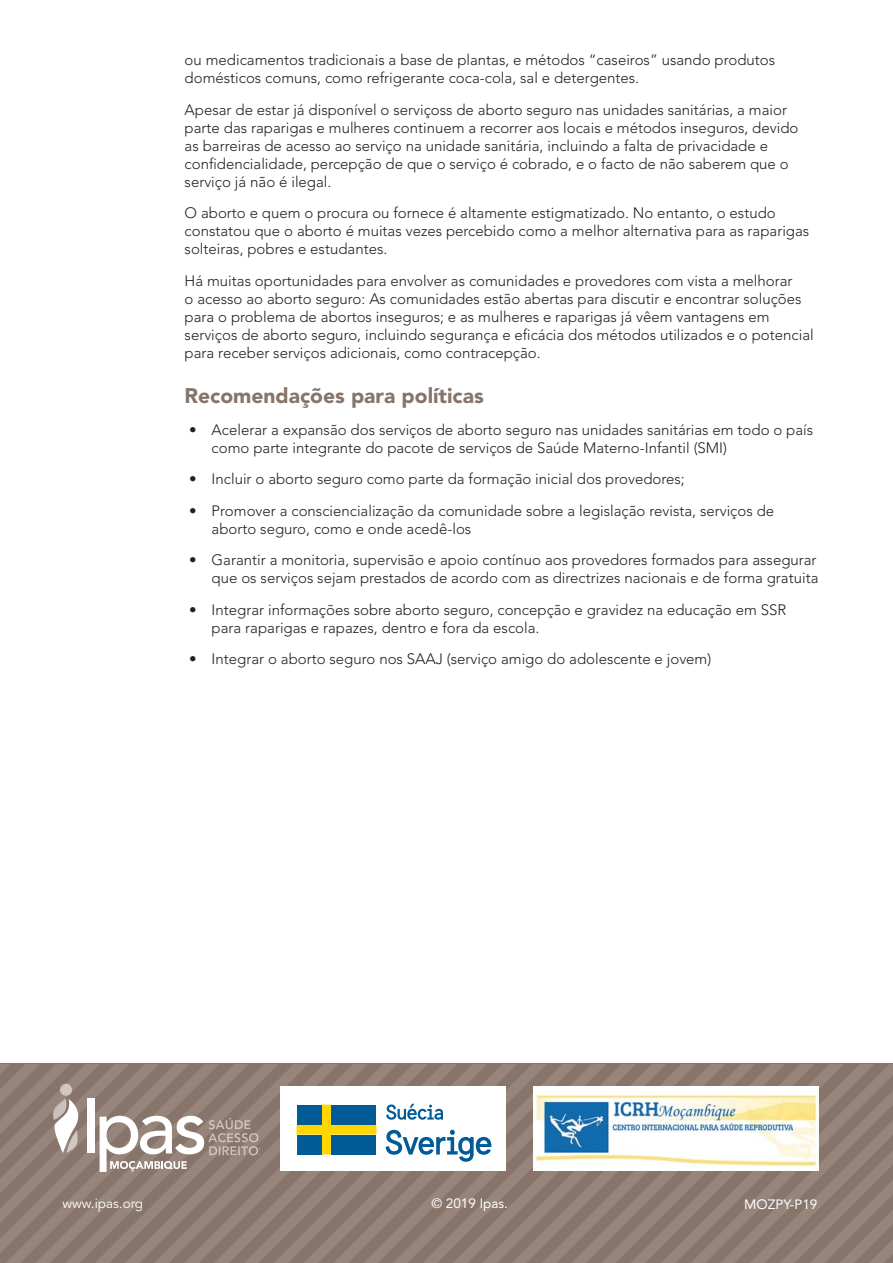
<style>
.page{position:relative;width:893px;height:1263px;background:#fff}
.page>*{position:absolute;margin:0;border:0;box-sizing:border-box;transform-origin:0 0}
.t1{font:900 21px "Avenir LT Std";color:#87746a}
.t2{font:300 15px/18px "Avenir LT Std";color:#231f20}
.t3{font:13.5px "Avenir LT Std";color:#fff}
.t4{font:13.5px "Avenir LT Std";color:#fff}
</style>
<div class="page">
<svg style="left:260px;top:1064px;width:15px;height:199px;background:#8e7c72"></svg>
<svg style="left:275px;top:1064px;width:15px;height:199px;background:#8e7c72"></svg>
<svg style="left:290px;top:1064px;width:15px;height:199px;background:#8e7c72"></svg>
<svg style="left:305px;top:1064px;width:15px;height:199px;background:#8e7c72"></svg>
<svg style="left:320px;top:1064px;width:15px;height:199px;background:#8e7c72"></svg>
<svg style="left:335px;top:1064px;width:15px;height:199px;background:#8e7c72"></svg>
<svg style="left:350px;top:1064px;width:15px;height:199px;background:#8e7c72"></svg>
<svg style="left:365px;top:1064px;width:14px;height:199px;background:#8e7c72"></svg>
<svg style="left:379px;top:1064px;width:15px;height:199px;background:#8e7c72"></svg>
<svg style="left:394px;top:1064px;width:15px;height:199px;background:#8e7c72"></svg>
<svg style="left:409px;top:1064px;width:15px;height:199px;background:#8e7c72"></svg>
<svg style="left:424px;top:1064px;width:15px;height:199px;background:#8e7c72"></svg>
<svg style="left:439px;top:1064px;width:15px;height:199px;background:#8e7c72"></svg>
<svg style="left:454px;top:1064px;width:15px;height:199px;background:#8e7c72"></svg>
<svg style="left:469px;top:1064px;width:15px;height:199px;background:#8e7c72"></svg>
<svg style="left:484px;top:1064px;width:14px;height:199px;background:#8e7c72"></svg>
<svg style="left:498px;top:1064px;width:15px;height:199px;background:#8e7c72"></svg>
<svg style="left:513px;top:1064px;width:15px;height:199px;background:#8e7c72"></svg>
<svg style="left:528px;top:1064px;width:15px;height:199px;background:#8f7d73"></svg>
<svg style="left:543px;top:1064px;width:15px;height:199px;background:#907e74"></svg>
<svg style="left:558px;top:1064px;width:15px;height:199px;background:#907e74"></svg>
<svg style="left:573px;top:1064px;width:15px;height:199px;background:#907e74"></svg>
<svg style="left:588px;top:1064px;width:14px;height:199px;background:#907e74"></svg>
<svg style="left:602px;top:1064px;width:15px;height:199px;background:#907e74"></svg>
<svg style="left:617px;top:1064px;width:15px;height:199px;background:#907e74"></svg>
<svg style="left:632px;top:1064px;width:15px;height:199px;background:#907e74"></svg>
<svg style="left:647px;top:1064px;width:15px;height:199px;background:#907e74"></svg>
<svg style="left:662px;top:1064px;width:15px;height:199px;background:#907e74"></svg>
<svg style="left:677px;top:1064px;width:216px;height:199px;background:#907d73"></svg>
<svg style="left:0;top:1064px;width:260px;height:199px;background:#97867c"></svg>
<img style="left:533px;top:1087px;width:285px;height:83px">
<div style="left:280px;top:1086px;width:226px;height:85px;background:#fff"></div>
<svg style="left:386px;top:1104px;width:57px;height:16px"></svg>
<svg style="left:386px;top:1130px;width:105px;height:32px"></svg>
<svg style="left:297px;top:1105px;width:79px;height:50px"></svg>
<div style="left:297px;top:1105px;width:24px;height:20px;background:#005b97"></div>
<div style="left:331px;top:1105px;width:45px;height:20px;background:#005b97"></div>
<div style="left:297px;top:1135px;width:24px;height:20px;background:#005b97"></div>
<div style="left:331px;top:1135px;width:45px;height:20px;background:#005b97"></div>
<p class="t2" style="left:185px;top:52px;width:592px">ou medicamentos tradicionais a base de plantas, e métodos “caseiros” usando produtos domésticos comuns, como refrigerante coca-cola, sal e detergentes.</p>
<p class="t2" style="left:185px;top:102px;width:615px">Apesar de estar já disponível o serviçoss de aborto seguro nas unidades sanitárias, a maior parte das raparigas e mulheres continuem a recorrer aos locais e métodos inseguros, devido as barreiras de acesso ao serviço na unidade sanitária, incluindo a falta de privacidade e confidencialidade, percepção de que o serviço é cobrado, e o facto de não saberem que o serviço já não é ilegal.</p>
<p class="t2" style="left:185px;top:205px;width:626px">O aborto e quem o procura ou fornece é altamente estigmatizado. No entanto, o estudo constatou que o aborto é muitas vezes percebido como a melhor alternativa para as raparigas solteiras, pobres e estudantes.</p>
<p class="t2" style="left:185px;top:273px;width:630px">Há muitas oportunidades para envolver as comunidades e provedores com vista a melhorar<br>o acesso ao aborto seguro: As comunidades estão abertas para discutir e encontrar soluções para o problema de abortos inseguros; e as mulheres e raparigas já vêem vantagens em serviços de aborto seguro, incluindo segurança e eficácia dos métodos utilizados e o potencial para receber serviços adicionais, como contracepção.</p>
<h1 class="t1" style="left:185px;top:384px;width:301px">Recomendações para políticas</h1>
<p class="t2" style="left:212px;top:422px;width:603px;text-indent:-22px">• Acelerar a expansão dos serviços de aborto seguro nas unidades sanitárias em todo o país como parte integrante do pacote de serviços de Saúde Materno-Infantil (SMI)</p>
<p class="t2" style="left:189px;top:471px;width:497px">• Incluir o aborto seguro como parte da formação inicial dos provedores;</p>
<p class="t2" style="left:212px;top:503px;width:564px;text-indent:-22px">• Promover a consciencialização da comunidade sobre a legislação revista, serviços de aborto seguro, como e onde acedê-los</p>
<p class="t2" style="left:189px;top:552px;width:631px;text-align:right">• Garantir a monitoria, supervisão e apoio contínuo aos provedores formados para assegurar que os serviços sejam prestados de acordo com as directrizes nacionais e de forma gratuita</p>
<p class="t2" style="left:212px;top:602px;width:576px;text-indent:-22px">• Integrar informações sobre aborto seguro, concepção e gravidez na educação em SSR para raparigas e rapazes, dentro e fora da escola.</p>
<p class="t2" style="left:189px;top:651px;width:524px">• Integrar o aborto seguro nos SAAJ (serviço amigo do adolescente e jovem)</p>
<p class="t4" style="left:62px;top:1195px;width:82px">www.ipas.org</p>
<p class="t3" style="left:431px;top:1195px;width:78px">© 2019 Ipas.</p>
<p class="t3" style="left:744px;top:1196px;width:75px">MOZPY-P19</p>
</div>
